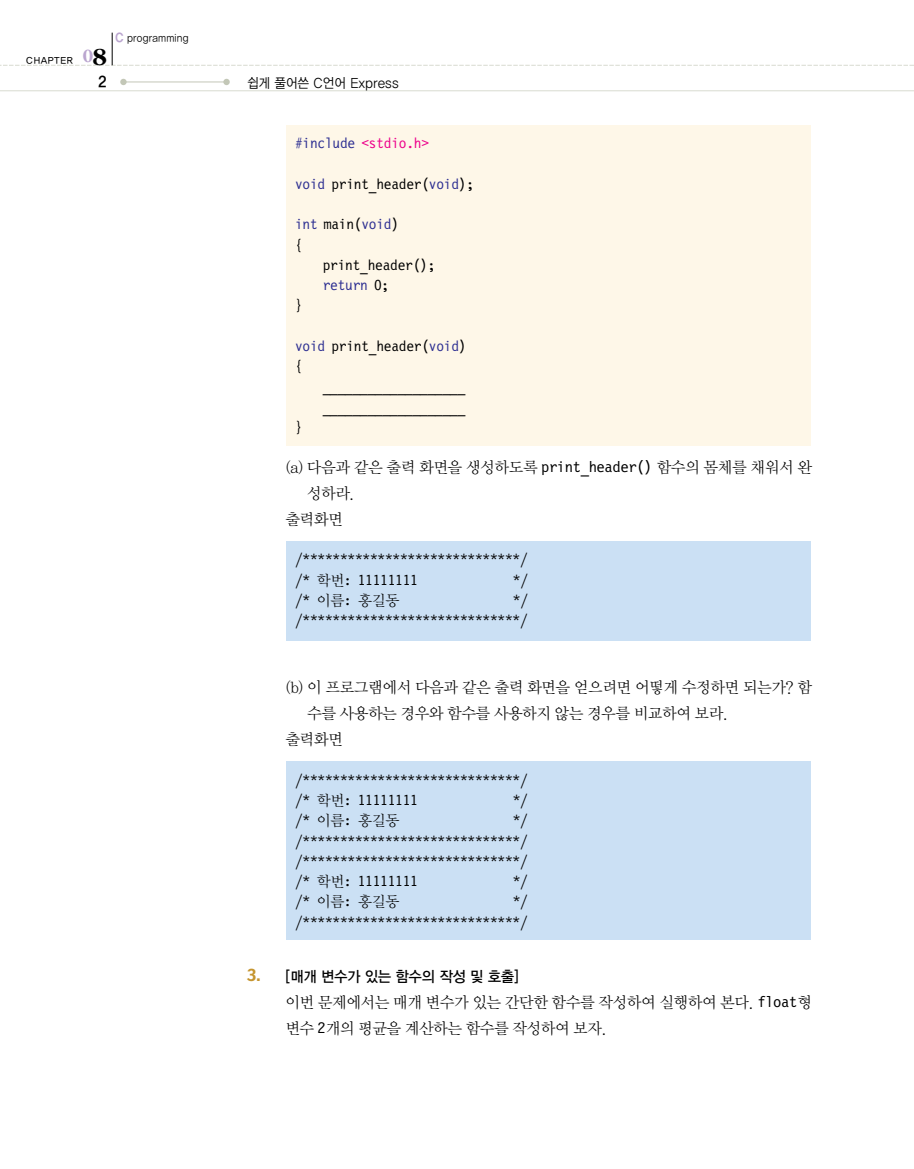
<style>
.page{position:relative;width:914px;height:1169px;background:#fff}
.page>*{position:absolute;margin:0;border:0;box-sizing:border-box;transform-origin:0 0}
.t1{font:15.75px/26px "Y Mj O12";letter-spacing:-.08em;color:#000}
.t2{font:15px/20.2px "Letter Gothic 12 Pitch BT";letter-spacing:-.015em;color:#000}
.t3{font:15px "Y Mj O12";letter-spacing:-.065em;color:#000}
.t4{font:15px "YGO13";letter-spacing:-.09em;color:#000;scale:.95 1}
.t5{font:15px "Letter Gothic 12 Pitch BT";letter-spacing:-.015em;color:#ed028c}
.t6{font:15px/20.2px "Letter Gothic 12 Pitch BT";letter-spacing:-.015em;color:#2e3092}
.t7{font:15px "YGO14";color:#000;scale:.95 1}
.t8{font:13.5px "YGO12";letter-spacing:-.055em;color:#000;scale:.92 1}
.t9{font:10.5px "YGO12";letter-spacing:-.045em;color:#000;scale:.9 1}
.t10{font:9px "YGO13";letter-spacing:-.005em;color:#000}
.s1{font-family:"Garamond";font-weight:700;font-size:19.5px;color:#baa5cf}
.s2{font-family:"Garamond";font-weight:700;font-size:25.5px}
.s3{font-family:"YGO15";font-size:12px;color:#baa5cf}
.s4{color:#2e3092}
.s5{color:#000}
.s6{font-family:"Letter Gothic 12 Pitch BT"}
.s7{font-family:"Y Mj O12"}
.s8{font-family:"Charcoal";font-size:16.5px;color:#c5952f}
</style>
<div class="page">
<div style="left:286px;top:761px;width:525px;height:179px;background:#cbe0f4"></div>
<div style="left:286px;top:541px;width:525px;height:99px;background:#cbe0f4"></div>
<div style="left:286px;top:125px;width:524px;height:320px;background:#fef7e8"></div>
<hr style="left:0;top:90px;width:914px;height:1px;background:#d8dbd0">
<div style="left:120px;top:79px;width:7px;height:6px;background:#c3c7b7;border-radius:50%"></div>
<div style="left:223px;top:79px;width:7px;height:6px;background:#c3c7b7;border-radius:50%"></div>
<hr style="left:124px;top:82px;width:102px;height:1px;background:#c3c7b7">
<svg style="left:0;top:65px;width:914px;height:1px"></svg>
<hr style="left:112px;top:33px;width:1px;height:32px;background:#000">
<p class="t10" style="left:26px;top:56px;width:82px">CHAPTER <span class="s1">0</span><span class="s2">8</span></p>
<p class="t9" style="left:115px;top:33px;width:84px"><span class="s3">C</span> programming</p>
<p class="t7" style="left:98px;top:74px;width:11px">2</p>
<p class="t8" style="left:247px;top:77px;width:167px">쉽게 풀어쓴 C언어 Express</p>
<p class="t5" style="left:295px;top:138px;width:136px"><span class="s4">#include</span> &lt;stdio.h&gt;</p>
<p class="t2" style="left:295px;top:175px;width:180px"><span class="s4">void</span> print_header(<span class="s4">void</span>);</p>
<p class="t6" style="left:295px;top:215px;width:105px">int <span class="s5">main(</span>void<span class="s5">) {</span></p>
<p class="t2" style="left:323px;top:256px;width:114px">print_header(); <span class="s4">return</span> 0;</p>
<p class="t2" style="left:295px;top:296px;width:9px">}</p>
<p class="t2" style="left:295px;top:337px;width:173px"><span class="s4">void</span> print_header(<span class="s4">void</span>) {</p>
<p class="t2" style="left:323px;top:377px;width:144px">___________________ ___________________</p>
<p class="t2" style="left:295px;top:418px;width:9px">}</p>
<p class="t1" style="left:285px;top:455px;width:529px">(a) 다음과 같은 출력 화면을 생성하도록 <span class="s6">print_header()</span> 함수의 몸체를 채워서 완</p>
<p class="t1" style="left:306px;top:481px;width:50px">성하라.</p>
<p class="t1" style="left:285px;top:507px;width:60px">출력화면</p>
<p class="t2" style="left:295px;top:550px;width:234px">/*****************************/ /* <span class="s7">학번</span>: 11111111</p>
<p class="t2" style="left:513px;top:570px;width:17px">*/</p>
<p class="t3" style="left:295px;top:593px;width:106px"><span class="s6">/*</span> 이름<span class="s6">:</span> 홍길동</p>
<p class="t2" style="left:295px;top:591px;width:234px;text-align:right">*/ /*****************************/</p>
<p class="t1" style="left:285px;top:675px;width:529px">(b) 이 프로그램에서 다음과 같은 출력 화면을 얻으려면 어떻게 수정하면 되는가? 함</p>
<p class="t1" style="left:307px;top:701px;width:423px">수를 사용하는 경우와 함수를 사용하지 않는 경우를 비교하여 보라.</p>
<p class="t1" style="left:285px;top:727px;width:60px">출력화면</p>
<p class="t2" style="left:295px;top:770px;width:234px">/*****************************/ /* <span class="s7">학번</span>: 11111111</p>
<p class="t2" style="left:512px;top:791px;width:17px">*/</p>
<p class="t3" style="left:295px;top:814px;width:106px"><span class="s6">/*</span> 이름<span class="s6">:</span> 홍길동</p>
<p class="t2" style="left:295px;top:811px;width:234px;text-align:justify;text-indent:218px">*/ /*****************************/ /*****************************/ /* <span class="s7">학번</span>: 11111111</p>
<p class="t2" style="left:512px;top:872px;width:17px">*/</p>
<p class="t3" style="left:295px;top:895px;width:106px"><span class="s6">/*</span> 이름<span class="s6">:</span> 홍길동</p>
<p class="t2" style="left:295px;top:892px;width:234px;text-align:right">*/ /*****************************/</p>
<p class="t4" style="left:247px;top:969px;width:288px"><span class="s8">3.</span> [매개 변수가 있는 함수의 작성 및 호출]</p>
<p class="t1" style="left:285px;top:989px;width:529px">이번 문제에서는 매개 변수가 있는 간단한 함수를 작성하여 실행하여 본다. <span class="s6">float</span>형 변수 <span class="s6">2</span>개의 평균을 계산하는 함수를 작성하여 보자.</p>
</div>
